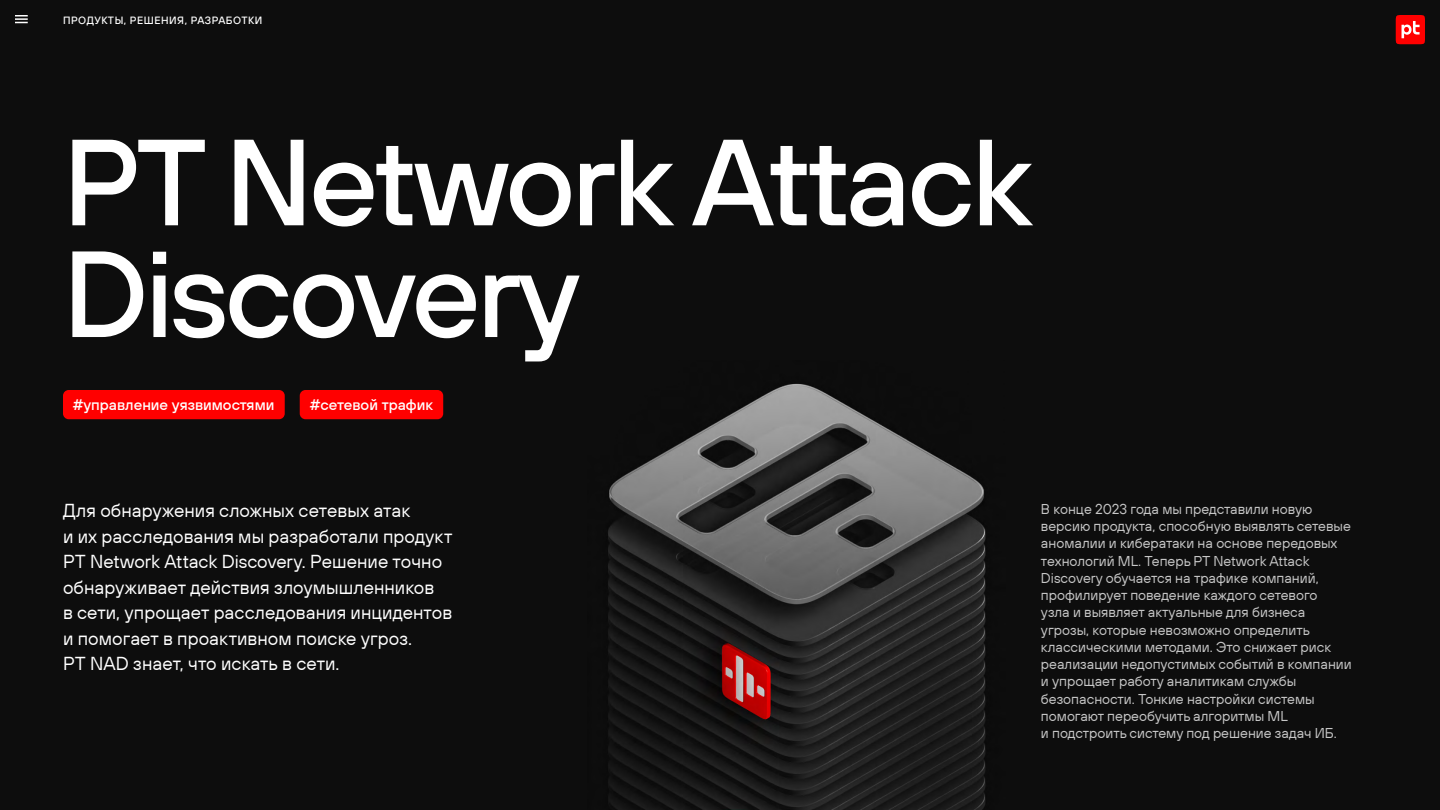
<style>
.page{position:relative;width:1440px;height:810px;background:#0d0d0d}
.page>*{position:absolute;margin:0;border:0;box-sizing:border-box;transform-origin:0 0}
.t1{font:500 122.25px/111.8px "TT Positive";letter-spacing:-.03em;color:#fff}
.t2{font:18.75px/25.5px "TT Positive";letter-spacing:.005em;color:#fff}
.t3{font:500 15.23px "TT Positive";color:#fff}
.t4{font:14.25px/17.2px "TT Positive";color:#c7c7c7}
.t5{font:500 10.5px "TT Positive";letter-spacing:.05em;color:#fff}
</style>
<div class="page">
<img style="left:608px;top:383px;width:378px;height:427px">
<div style="left:300px;top:390px;width:143px;height:29px;background:#f00;border-radius:6px"></div>
<div style="left:63px;top:390px;width:222px;height:29px;background:#f00;border-radius:6px"></div>
<svg style="left:1396px;top:15px;width:29px;height:29px"></svg>
<svg style="left:15px;top:15px;width:13px;height:8px"></svg>
<p class="t5" style="left:63px;top:13px;width:179px">Продукты, решения, разработки</p>
<h1 class="t1" style="left:63px;top:124px;width:971px">PT Network Attack<br>Discovery</h1>
<p class="t3" style="left:73px;top:394px;width:203px">#управление уязвимостями</p>
<p class="t3" style="left:310px;top:394px;width:125px">#сетевой трафик</p>
<p class="t2" style="left:63px;top:498px;width:391px">Для обнаружения сложных сетевых атак<br>и их расследования мы разработали продукт PT Network Attack Discovery. Решение точно обнаруживает действия злоумышленников<br>в сети, упрощает расследования инцидентов и помогает в проактивном поиске угроз.<br>PT NAD знает, что искать в сети.</p>
<p class="t4" style="left:1041px;top:500px;width:312px">В конце 2023 года мы представили новую версию продукта, способную выявлять сетевые аномалии и кибератаки на основе передовых технологий ML. Теперь PT Network Attack Discovery обучается на трафике компаний, профилирует поведение каждого сетевого<br>узла и выявляет актуальные для бизнеса угрозы, которые невозможно определить классическими методами. Это снижает риск реализации недопустимых событий в компании и упрощает работу аналитикам службы безопасности. Тонкие настройки системы помогают переобучить алгоритмы ML<br>и подстроить систему под решение задач ИБ.</p>
</div>
